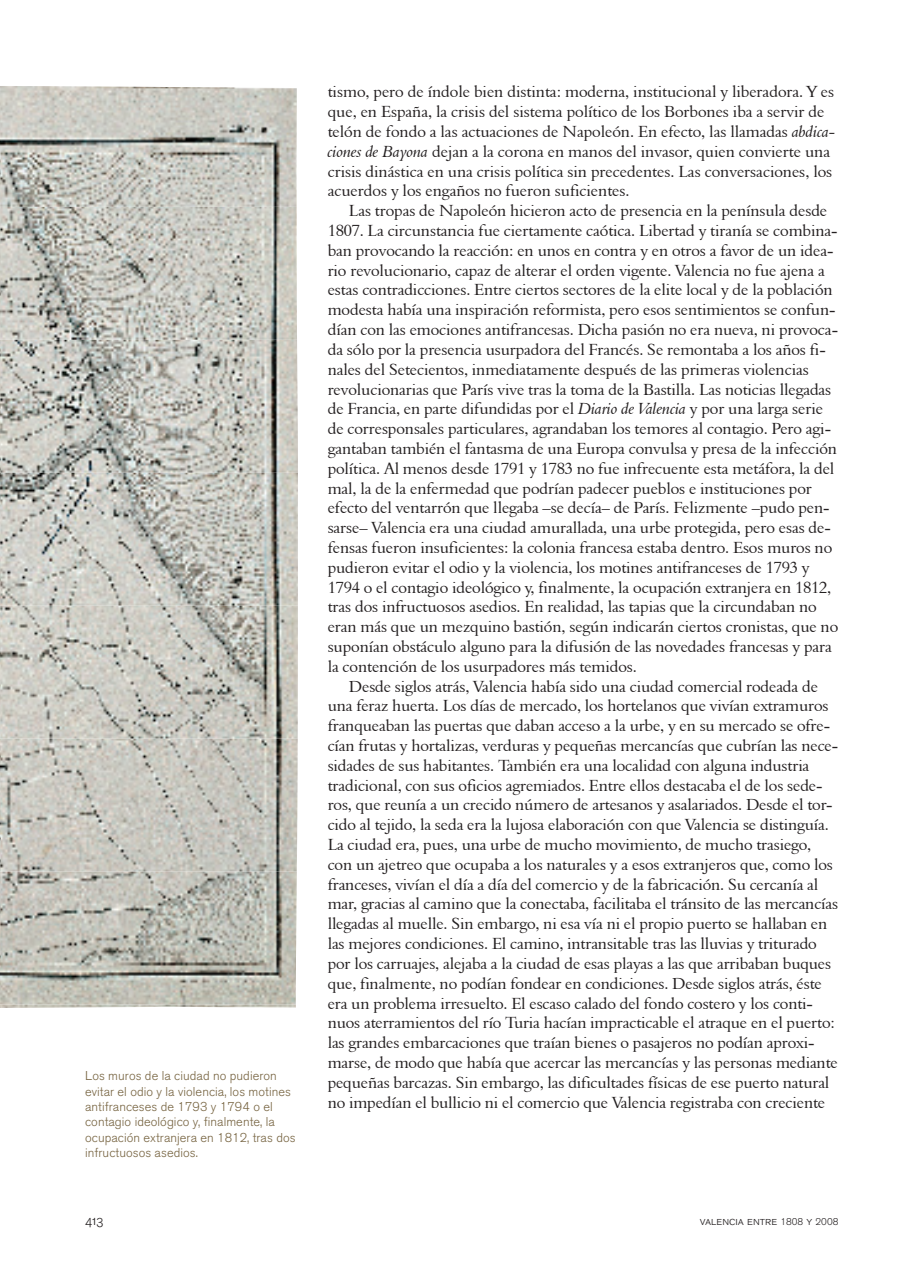
<style>
.page{position:relative;width:915px;height:1276px;background:#fff}
.page>*{position:absolute;margin:0;border:0;box-sizing:border-box;transform-origin:0 0}
.TEXTO{font:16.5px/19.8px "Aldine 401 BT Roman A";letter-spacing:-.01em;color:#231f20}
.t1{font:13.5px "Akzidenz Grotesk BQ Light SC";color:#231f20}
.DESTACADOS{font:300 12.75px/15.3px "Akzidenz Grotesk BQ";letter-spacing:.005em;color:#766340}
.t2{font:12px "Akzidenz Grotesk BQ Light SC";color:#231f20}
.s1{font-family:"Aldine 401 BT Italic A"}
.s2{font-family:"Akzidenz Grotesk BQ";font-weight:300;font-size:9.75px}
</style>
<div class="page">
<img style="left:0;top:86px;width:298px;height:918px">
<img style="left:0;top:1004px;width:296px;height:4px">
<p class="DESTACADOS" style="left:85px;top:1068px;width:212px">Los muros de la ciudad no pudieron evitar el odio y la violencia, los motines antifranceses de 1793 y 1794 o el contagio ideológico y, finalmente, la ocupación extranjera en 1812, tras dos infructuosos asedios.</p>
<p class="TEXTO" style="left:327px;top:82px;width:509px">tismo, pero de índole bien distinta: moderna, institucional y liberadora. Y es que, en España, la crisis del sistema político de los Borbones iba a servir de telón de fondo a las actuaciones de Napoleón. En efecto, las llamadas <span class="s1">abdica&shy;ciones de Bayona</span> dejan a la corona en manos del invasor, quien convierte una crisis dinástica en una crisis política sin precedentes. Las conversaciones, los acuerdos y los engaños no fueron suficientes.</p>
<p class="TEXTO" style="left:327px;top:201px;width:512px;text-indent:21px">Las tropas de Napoleón hicieron acto de presencia en la península desde 1807. La circunstancia fue ciertamente caótica. Libertad y tiranía se combina&shy;ban provocando la reacción: en unos en contra y en otros a favor de un idea&shy;rio revolucionario, capaz de alterar el orden vigente. Valencia no fue ajena a estas contradicciones. Entre ciertos sectores de la elite local y de la población modesta había una inspiración reformista, pero esos sentimientos se confun&shy;dían con las emociones antifrancesas. Dicha pasión no era nueva, ni provoca&shy;da sólo por la presencia usurpadora del Francés. Se remontaba a los años fi&shy;nales del Setecientos, inmediatamente después de las primeras violencias revolucionarias que París vive tras la toma de la Bastilla. Las noticias llegadas de Francia, en parte difundidas por el <span class="s1">Diario de Valencia</span> y por una larga serie de corresponsales particulares, agrandaban los temores al contagio. Pero agi&shy;gantaban también el fantasma de una Europa convulsa y presa de la infección política. Al menos desde 1791 y 1783 no fue infrecuente esta metáfora, la del mal, la de la enfermedad que podrían padecer pueblos e instituciones por efecto del ventarrón que llegaba –se decía– de París. Felizmente –pudo pen&shy;sarse– Valencia era una ciudad amurallada, una urbe protegida, pero esas de&shy;fensas fueron insuficientes: la colonia francesa estaba dentro. Esos muros no pudieron evitar el odio y la violencia, los motines antifranceses de 1793 y 1794 o el contagio ideológico y, finalmente, la ocupación extranjera en 1812, tras dos infructuosos asedios. En realidad, las tapias que la circundaban no eran más que un mezquino bastión, según indicarán ciertos cronistas, que no suponían obstáculo alguno para la difusión de las novedades francesas y para la contención de los usurpadores más temidos.</p>
<p class="TEXTO" style="left:327px;top:676px;width:512px;text-indent:21px">Desde siglos atrás, Valencia había sido una ciudad comercial rodeada de una feraz huerta. Los días de mercado, los hortelanos que vivían extramuros franqueaban las puertas que daban acceso a la urbe, y en su mercado se ofre&shy;cían frutas y hortalizas, verduras y pequeñas mercancías que cubrían las nece&shy;sidades de sus habitantes. También era una localidad con alguna industria tradicional, con sus oficios agremiados. Entre ellos destacaba el de los sede&shy;ros, que reunía a un crecido número de artesanos y asalariados. Desde el tor&shy;cido al tejido, la seda era la lujosa elaboración con que Valencia se distinguía.<br>La ciudad era, pues, una urbe de mucho movimiento, de mucho trasiego, con un ajetreo que ocupaba a los naturales y a esos extranjeros que, como los franceses, vivían el día a día del comercio y de la fabricación. Su cercanía al mar, gracias al camino que la conectaba, facilitaba el tránsito de las mercancías llegadas al muelle. Sin embargo, ni esa vía ni el propio puerto se hallaban en las mejores condiciones. El camino, intransitable tras las lluvias y triturado por los carruajes, alejaba a la ciudad de esas playas a las que arribaban buques que, finalmente, no podían fondear en condiciones. Desde siglos atrás, éste era un problema irresuelto. El escaso calado del fondo costero y los conti&shy;nuos aterramientos del río Turia hacían impracticable el atraque en el puerto: las grandes embarcaciones que traían bienes o pasajeros no podían aproxi&shy;marse, de modo que había que acercar las mercancías y las personas mediante pequeñas barcazas. Sin embargo, las dificultades físicas de ese puerto natural no impedían el bullicio ni el comercio que Valencia registraba con creciente</p>
<p class="t1" style="left:85px;top:1212px;width:20px">413</p>
<p class="t2" style="left:699px;top:1213px;width:140px">valencia entre <span class="s2">1808</span> y <span class="s2">2008</span></p>
</div>
